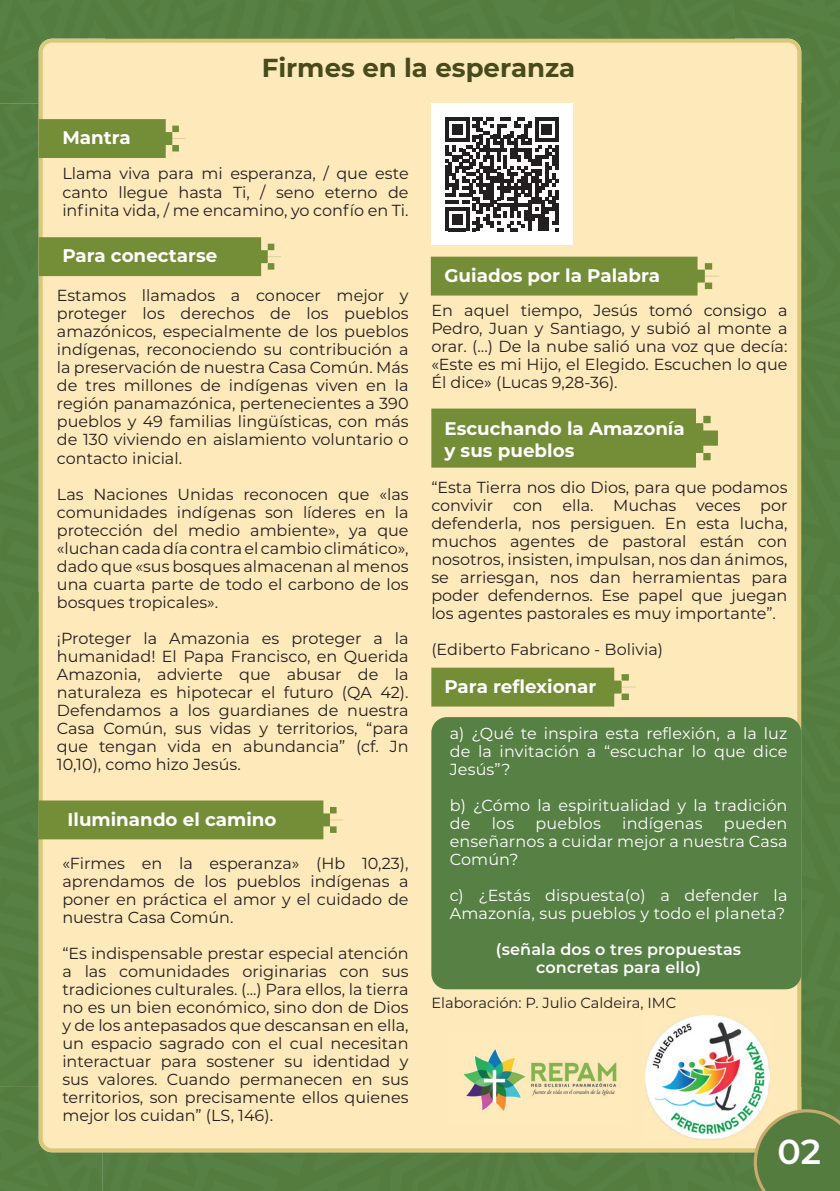
<style>
.page{position:relative;width:840px;height:1191px;background:#fff}
.page>*{position:absolute;margin:0;border:0;box-sizing:border-box;transform-origin:0 0}
.t1{font:600 34.8px "Montserrat";color:#fff}
.t2{font:700 26px "Montserrat";color:#474a1b}
.t3{font:700 18.2px/22px "Montserrat";color:#fff}
.t4{font:16px/18px "Montserrat";color:#231f20;text-align:justify}
.t5{font:16px/18px "Montserrat";letter-spacing:.01em;color:#fff;text-align:justify}
.t6{font:600 16px/18px "Montserrat";letter-spacing:.01em;color:#fff;text-align:center}
.t7{font:14.6px "Montserrat";color:#231f20}
</style>
<div class="page">
<div style="left:0;top:104px;width:39px;height:982px;background:#567e43"></div>
<div style="left:105px;top:0;width:629px;height:39px;background:#567f43"></div>
<div style="left:0;top:0;width:105px;height:104px;background:#567e43"></div>
<div style="left:102px;top:1152px;width:632px;height:39px;background:#567f43"></div>
<div style="left:800px;top:104px;width:39px;height:982px;background:#567f44"></div>
<div style="left:734px;top:0;width:105px;height:104px;background:#547c40"></div>
<div style="left:0;top:592px;width:39px;height:247px;background:#567f44"></div>
<div style="left:0;top:1086px;width:102px;height:105px;background:#567f43"></div>
<div style="left:734px;top:1086px;width:105px;height:105px;background:#557e43"></div>
<div style="left:39px;top:39px;width:761px;height:1113px;background:#fde9ba"></div>
<img style="left:448px;top:1033px;width:182px;height:88px">
<svg style="left:39px;top:119px;width:146px;height:39px;background:#829644"></svg>
<svg style="left:39px;top:237px;width:242px;height:39px;background:#7d933f"></svg>
<svg style="left:39px;top:800px;width:304px;height:39px;background:#7c923e"></svg>
<div style="left:431px;top:717px;width:369px;height:272px;background:#578045;border-radius:16px"></div>
<div style="left:430px;top:257px;width:289px;height:38px;background:#748d37"></div>
<div style="left:431px;top:408px;width:286px;height:59px;background:#748d37"></div>
<svg style="left:431px;top:667px;width:205px;height:39px;background:#819643"></svg>
<img style="left:644px;top:1015px;width:125px;height:124px">
<svg style="left:753px;top:1109px;width:86px;height:82px;background:#6a894d"></svg>
<div style="left:431px;top:104px;width:141px;height:141px;background:#fff"></div>
<svg style="left:445px;top:118px;width:113px;height:113px"></svg>
<p class="t3" style="left:62px;top:125px;width:70px">Mantra</p>
<h2 class="t2" style="left:262px;top:48px;width:314px">Firmes en la esperanza</h2>
<p class="t4" style="left:62px;top:164px;width:347px">Llama viva para mi esperanza, / que este canto llegue hasta Ti, / seno eterno de infinita vida, / me encamino, yo confío en Ti.</p>
<p class="t3" style="left:62px;top:243px;width:156px">Para conectarse</p>
<p class="t4" style="left:57px;top:286px;width:353px">Estamos llamados a conocer mejor y proteger los derechos de los pueblos amazónicos, especialmente de los pueblos indígenas, reconociendo su contribución a la preservación de nuestra Casa Común. Más de tres millones de indígenas viven en la región panamazónica, pertenecientes a 390 pueblos y 49 familias lingüísticas, con más de 130 viviendo en aislamiento voluntario o contacto inicial.</p>
<p class="t4" style="left:57px;top:484px;width:353px">Las Naciones Unidas reconocen que «las comunidades indígenas son líderes en la protección del medio ambiente», ya que «luchan cada día contra el cambio climático», dado que «sus bosques almacenan al menos una cuarta parte de todo el carbono de los bosques tropicales».</p>
<p class="t4" style="left:57px;top:628px;width:353px">¡Proteger la Amazonia es proteger a la humanidad! El Papa Francisco, en Querida Amazonia, advierte que abusar de la naturaleza es hipotecar el futuro (QA 42).<br>Defendamos a los guardianes de nuestra Casa Común, sus vidas y territorios, “para que tengan vida en abundancia” (cf. Jn 10,10), como hizo Jesús.</p>
<p class="t3" style="left:67px;top:807px;width:210px">Iluminando el camino</p>
<p class="t4" style="left:62px;top:853px;width:347px">«Firmes en la esperanza» (Hb 10,23), aprendamos de los pueblos indígenas a poner en práctica el amor y el cuidado de nuestra Casa Común.</p>
<p class="t4" style="left:62px;top:943px;width:347px">“Es indispensable prestar especial atención a las comunidades originarias con sus tradiciones culturales. (...) Para ellos, la tierra no es un bien económico, sino don de Dios y de los antepasados que descansan en ella, un espacio sagrado con el cual necesitan interactuar para sostener su identidad y sus valores. Cuando permanecen en sus territorios, son precisamente ellos quienes mejor los cuidan” (LS, 146).</p>
<p class="t3" style="left:444px;top:264px;width:217px">Guiados por la Palabra</p>
<p class="t4" style="left:431px;top:301px;width:357px">En aquel tiempo, Jesús tomó consigo a Pedro, Juan y Santiago, y subió al monte a orar. (...) De la nube salió una voz que decía: «Este es mi Hijo, el Elegido. Escuchen lo que Él dice» (Lucas 9,28-36).</p>
<p class="t3" style="left:444px;top:417px;width:241px">Escuchando la Amazonía y sus pueblos</p>
<p class="t4" style="left:431px;top:478px;width:357px">“Esta Tierra nos dio Dios, para que podamos convivir con ella. Muchas veces por defenderla, nos persiguen. En esta lucha, muchos agentes de pastoral están con nosotros, insisten, impulsan, nos dan ánimos, se arriesgan, nos dan herramientas para poder defendernos. Ese papel que juegan los agentes pastorales es muy importante”.</p>
<p class="t4" style="left:431px;top:640px;width:233px">(Ediberto Fabricano - Bolivia)</p>
<p class="t3" style="left:444px;top:674px;width:153px">Para reflexionar</p>
<p class="t5" style="left:449px;top:723px;width:339px">a) ¿Qué te inspira esta reflexión, a la luz de la invitación a “escuchar lo que dice Jesús”?</p>
<p class="t5" style="left:449px;top:795px;width:339px">b) ¿Cómo la espiritualidad y la tradición de</p>
<p class="t5" style="left:449px;top:813px;width:339px;text-indent:274px">pueden enseñarnos a cuidar mejor a nuestra Casa Común?</p>
<p class="t5" style="left:449px;top:885px;width:339px">c) ¿Estás dispuesta(o) a defender la<br>Amazonía, sus pueblos y todo el planeta?</p>
<p class="t6" style="left:495px;top:939px;width:246px">(señala dos o tres propuestas concretas para ello)</p>
<p class="t5" style="left:491px;top:813px;width:24px">los</p>
<p class="t5" style="left:535px;top:813px;width:67px">pueblos</p>
<p class="t5" style="left:622px;top:813px;width:82px">indígenas</p>
<p class="t7" style="left:431px;top:992px;width:246px">Elaboración: P. Julio Caldeira, IMC</p>
<h1 class="t1" style="left:777px;top:1126px;width:45px">02</h1>
</div>
